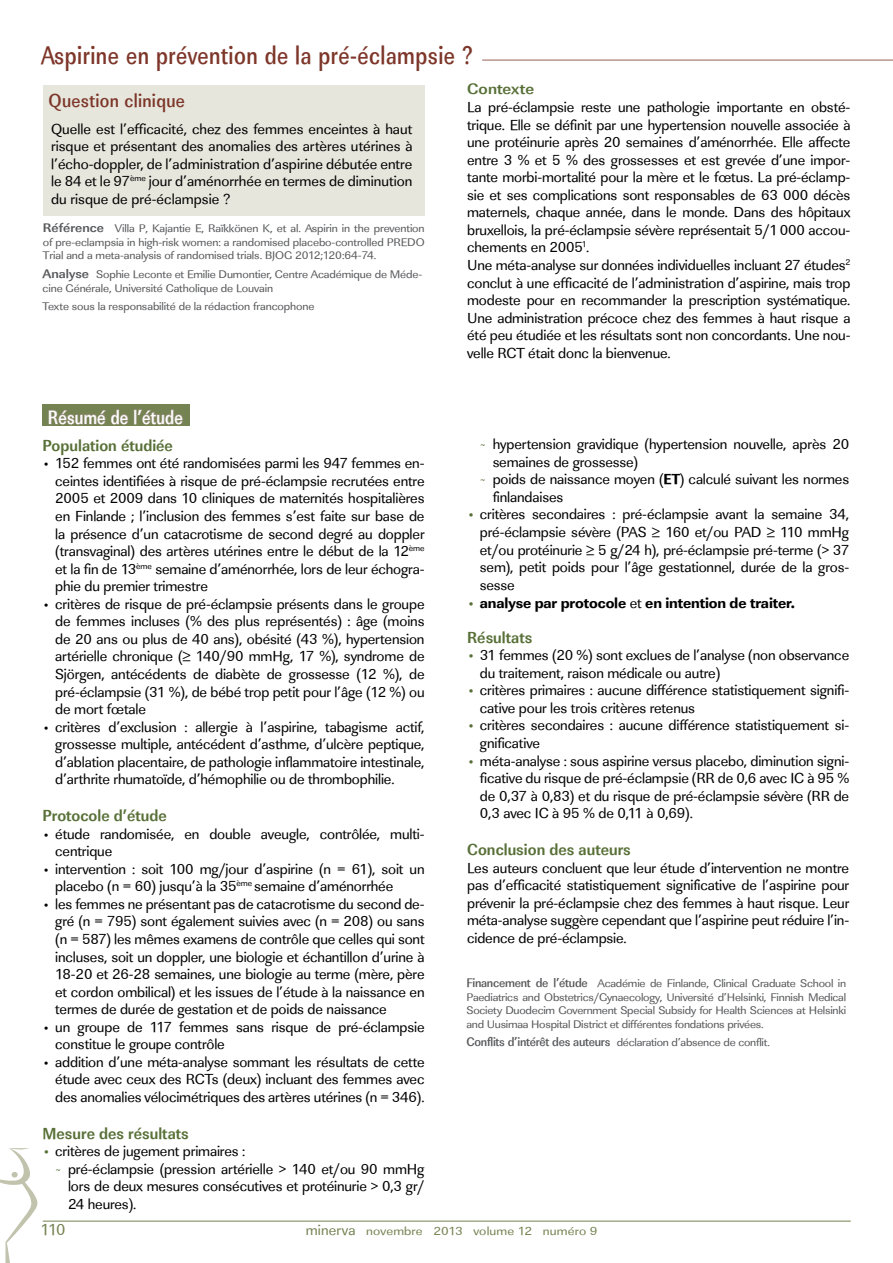
<style>
.page{position:relative;width:893px;height:1263px;background:#fff}
.page>*{position:absolute;margin:0;border:0;box-sizing:border-box;transform-origin:0 0}
.t1{font:500 26.4px "Linear Std Nr";letter-spacing:.02em;color:#7d3629;scale:.91 1}
.t2{font:500 19.8px "Linear Std Nr";letter-spacing:.015em;color:#fff;scale:.91 1}
.t3{font:500 19.5px "Linear Std Nr";letter-spacing:.015em;color:#7d3629}
.t4{font:700 16.5px "Linear Std Cd";color:#587037}
.t5{font:16.5px "Linear Std";color:#748351}
.t6{font:700 15.6px "Linear Std";color:#587037;scale:1.05 1}
.t7{font:15px/17.5px "Linear Std";letter-spacing:-.01em;color:#000;text-align:justify}
.t8{font:15px "Linear Std Xbold";letter-spacing:-.01em;color:#000}
.t9{font:12.15px "Linear Std";letter-spacing:.01em;color:#748351;scale:1.11 1}
.t10{font:11.4px/13.5px "Linear Std";letter-spacing:-.01em;color:#58595b;text-align:justify;scale:1.05 1}
.s1{font-weight:700;font-size:12.9px}
.s2{font-size:11.25px}
.s3{font-size:12px;color:#587037}
.s4{font-family:"Linear Std Xbold"}
.s5{font-family:"Linear Std"}
.s6{font-family:"Linear Std Nr";font-weight:500;font-size:12.9px}
.s7{font-size:15px}
</style>
<div class="page">
<hr style="left:43px;top:1221px;width:808px;height:1px;background:#748351">
<hr style="left:482px;top:60px;width:411px;height:1px;background:#7d3629">
<svg style="left:0;top:1148px;width:38px;height:115px"></svg>
<div style="left:43px;top:85px;width:382px;height:131px;background:#e6e6dd"></div>
<div style="left:43px;top:404px;width:147px;height:22px;background:#748351"></div>
<svg style="left:48px;top:409px;width:80px;height:16px"></svg>
<svg style="left:134px;top:409px;width:49px;height:16px"></svg>
<h1 class="t1" style="left:41px;top:40px;width:476px">Aspirine en prévention de la pré-éclampsie ?</h1>
<p class="t6" style="left:467px;top:80px;width:65px">Contexte</p>
<p class="t7" style="left:467px;top:98px;width:385px;text-align:left">La pré-éclampsie reste une pathologie importante en obsté&shy;trique. Elle se définit par une hypertension nouvelle associée à une protéinurie après 20 semaines d’aménorrhée. Elle affecte entre 3 % et 5 % des grossesses et est grevée d’une impor&shy;tante morbi-mortalité pour la mère et le fœtus. La pré-éclamp&shy;sie et ses complications sont responsables de 63 000 décès maternels, chaque année, dans le monde. Dans des hôpitaux bruxellois, la pré-éclampsie sévère représentait 5/1000 accou&shy;chements en 2005<sup>1</sup>.<br>Une méta-analyse sur données individuelles incluant 27 études<sup>2 </sup>conclut à une efficacité de l’administration d’aspirine, mais trop modeste pour en recommander la prescription systématique.<br>Une administration précoce chez des femmes à haut risque a été peu étudiée et les résultats sont non concordants. Une nou&shy;velle RCT était donc la bienvenue.</p>
<h3 class="t3" style="left:49px;top:89px;width:138px">Question clinique</h3>
<p class="t7" style="left:51px;top:120px;width:363px">Quelle est l’efficacité, chez des femmes enceintes à haut risque et présentant des anomalies des artères utérines à l’écho-doppler, de l’administration d’aspirine débutée entre le 84 et le 97<sup>ème</sup> jour d’aménorrhée en termes de diminution du risque de pré-éclampsie ?</p>
<p class="t10" style="left:43px;top:222px;width:365px"><span class="s1">Référence</span> Villa P, Kajantie E, Raïkkönen K, et al. Aspirin in the prevention of pre-eclampsia in high-risk women: a randomised placebo-controlled PREDO Trial and a meta-analysis of randomised trials. BJOG 2012;120:64-74.</p>
<p class="t10" style="left:43px;top:268px;width:363px"><span class="s1">Analyse</span> Sophie Leconte et Emilie Dumontier, Centre Académique de Méde&shy;cine Générale, Université Catholique de Louvain</p>
<p class="t10" style="left:43px;top:299px;width:260px">Texte sous la responsabilité de la rédaction francophone</p>
<h2 class="t2" style="left:48px;top:405px;width:150px">Résumé de l’étude</h2>
<p class="t4" style="left:43px;top:435px;width:132px">Population étudiée</p>
<p class="t7" style="left:55px;top:455px;width:371px;text-indent:-13px"><span class="s2">•</span> 152 femmes ont été randomisées parmi les 947 femmes en&shy;ceintes identifiées à risque de pré-éclampsie recrutées entre 2005 et 2009 dans 10 cliniques de maternités hospitalières en Finlande ; l’inclusion des femmes s’est faite sur base de la présence d’un catacrotisme de second degré au doppler (transvaginal) des artères utérines entre le début de la 12<sup>ème </sup>et la fin de 13<sup>ème</sup> semaine d’aménorrhée, lors de leur échogra&shy;phie du premier trimestre</p>
<p class="t7" style="left:55px;top:595px;width:371px;text-indent:-13px"><span class="s2">•</span> critères de risque de pré-éclampsie présents dans le groupe de femmes incluses (% des plus représentés) : âge (moins de 20 ans ou plus de 40 ans), obésité (43 %), hypertension artérielle chronique (≥ 140/90 mmHg, 17 %), syndrome de Sjörgen, antécédents de diabète de grossesse (12 %), de pré-éclampsie (31 %), de bébé trop petit pour l’âge (12 %) ou de mort fœtale</p>
<p class="t7" style="left:55px;top:718px;width:371px;text-indent:-13px"><span class="s2">•</span> critères d’exclusion : allergie à l’aspirine, tabagisme actif, grossesse multiple, antécédent d’asthme, d’ulcère peptique, d’ablation placentaire, de pathologie inflammatoire intestinale, d’arthrite rhumatoïde, d’hémophilie ou de thrombophilie.</p>
<p class="t4" style="left:43px;top:806px;width:126px">Protocole d’étude</p>
<p class="t7" style="left:55px;top:825px;width:371px;text-indent:-13px"><span class="s2">•</span> étude randomisée, en double aveugle, contrôlée, multi&shy;centrique</p>
<p class="t7" style="left:55px;top:860px;width:371px;text-indent:-13px"><span class="s2">•</span> intervention : soit 100 mg/jour d’aspirine (n = 61), soit un placebo (n = 60) jusqu’à la 35<sup>ème</sup> semaine d’aménorrhée</p>
<p class="t7" style="left:55px;top:895px;width:371px;text-indent:-13px"><span class="s2">•</span> les femmes ne présentant pas de catacrotisme du second de&shy;gré (n = 795) sont également suivies avec (n = 208) ou sans (n = 587) les mêmes examens de contrôle que celles qui sont incluses, soit un doppler, une biologie et échantillon d’urine à 18-20 et 26-28 semaines, une biologie au terme (mère, père et cordon ombilical) et les issues de l’étude à la naissance en termes de durée de gestation et de poids de naissance</p>
<p class="t7" style="left:55px;top:1018px;width:371px;text-indent:-13px"><span class="s2">•</span> un groupe de 117 femmes sans risque de pré-éclampsie constitue le groupe contrôle</p>
<p class="t7" style="left:55px;top:1053px;width:371px;text-indent:-13px"><span class="s2">•</span> addition d’une méta-analyse sommant les résultats de cette étude avec ceux des RCTs (deux) incluant des femmes avec des anomalies vélocimétriques des artères utérines (n = 346).</p>
<p class="t4" style="left:43px;top:1123px;width:148px">Mesure des résultats</p>
<p class="t7" style="left:43px;top:1143px;width:204px"><span class="s3">•</span> critères de jugement primaires :</p>
<p class="t7" style="left:55px;top:1160px;width:371px"><span class="s3">~</span> pré-éclampsie (pression artérielle &gt; 140 et/ou 90 mmHg</p>
<p class="t7" style="left:68px;top:1178px;width:358px">lors de deux mesures consécutives et protéinurie &gt; 0,3 gr/</p>
<p class="t7" style="left:68px;top:1195px;width:70px">24 heures).</p>
<p class="t7" style="left:480px;top:436px;width:371px"><span class="s3">~</span> hypertension gravidique (hypertension nouvelle, après 20</p>
<p class="t7" style="left:493px;top:453px;width:147px">semaines de grossesse)</p>
<p class="t7" style="left:480px;top:471px;width:371px"><span class="s3">~</span> poids de naissance moyen (<span class="s4">ET</span>) calculé suivant les normes</p>
<p class="t7" style="left:493px;top:488px;width:72px">finlandaises</p>
<p class="t7" style="left:480px;top:506px;width:371px;text-indent:-13px"><span class="s3">•</span> critères secondaires : pré-éclampsie avant la semaine 34, pré-éclampsie sévère (PAS ≥ 160 et/ou PAD ≥ 110 mmHg et/ou protéinurie ≥ 5 g/24 h), pré-éclampsie pré-terme (&gt; 37 sem), petit poids pour l’âge gestationnel, durée de la gros&shy;sesse</p>
<p class="t8" style="left:467px;top:593px;width:329px"><span class="s3">•</span> analyse par protocole <span class="s5">et</span> en intention de traiter.</p>
<p class="t4" style="left:467px;top:627px;width:67px">Résultats</p>
<p class="t7" style="left:480px;top:647px;width:371px;text-indent:-13px"><span class="s3">•</span> 31 femmes (20 %) sont exclues de l’analyse (non observance du traitement, raison médicale ou autre)</p>
<p class="t7" style="left:480px;top:682px;width:371px;text-indent:-13px"><span class="s3">•</span> critères primaires : aucune différence statistiquement signifi&shy;cative pour les trois critères retenus</p>
<p class="t7" style="left:480px;top:717px;width:371px;text-indent:-13px"><span class="s3">•</span> critères secondaires : aucune différence statistiquement si&shy;gnificative</p>
<p class="t7" style="left:480px;top:752px;width:371px;text-indent:-13px"><span class="s3">•</span> méta-analyse : sous aspirine versus placebo, diminution signi&shy;ficative du risque de pré-éclampsie (RR de 0,6 avec IC à 95 % de 0,37 à 0,83) et du risque de pré-éclampsie sévère (RR de 0,3 avec IC à 95 % de 0,11 à 0,69).</p>
<p class="t4" style="left:467px;top:839px;width:165px">Conclusion des auteurs</p>
<p class="t7" style="left:467px;top:859px;width:384px">Les auteurs concluent que leur étude d’intervention ne montre pas d’efficacité statistiquement significative de l’aspirine pour prévenir la pré-éclampsie chez des femmes à haut risque. Leur méta-analyse suggère cependant que l’aspirine peut réduire l’in&shy;cidence de pré-éclampsie.</p>
<p class="t10" style="left:466px;top:977px;width:363px"><span class="s6">Financement de l’étude</span> Académie de Finlande, Clinical Graduate School in Paediatrics and Obstetrics/Gynaecology, Université d’Helsinki, Finnish Medical Society Duodecim Government Special Subsidy for Health Sciences at Helsinki and Uusimaa Hospital District et différentes fondations privées.</p>
<p class="t10" style="left:466px;top:1035px;width:290px"><span class="s6">Conflits d’intérêt des auteurs</span> déclaration d’absence de conflit.</p>
<p class="t5" style="left:41px;top:1220px;width:26px">110</p>
<p class="t9" style="left:306px;top:1224px;width:264px"><span class="s7">minerva</span> novembre 2013 volume 12 numéro 9</p>
</div>
